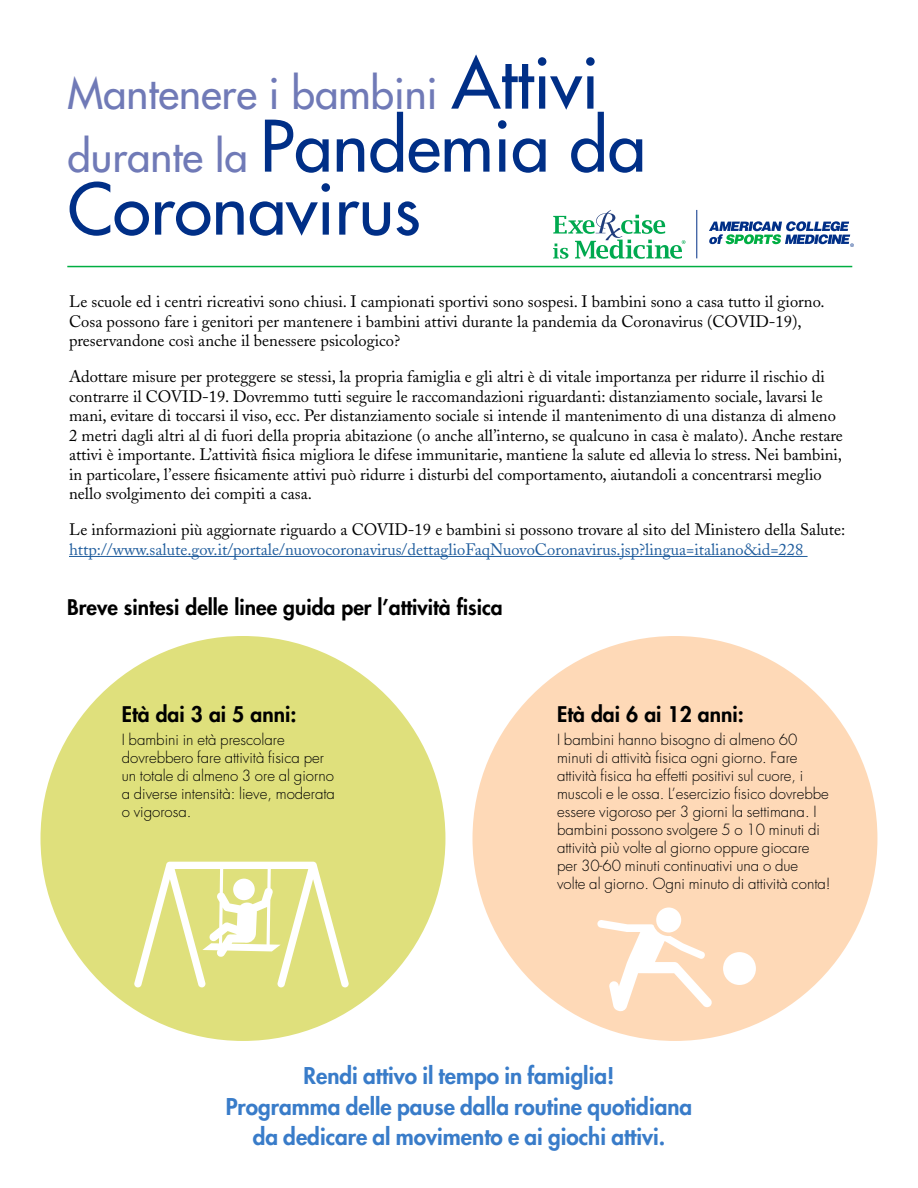
<style>
.page{position:relative;width:918px;height:1188px;background:#fff}
.page>*{position:absolute;margin:0;border:0;box-sizing:border-box;transform-origin:0 0}
.t1{font:69px/63px "Futura";color:#002f87}
.t2{font:42px "Futura";color:#707ab7}
.t3{font:800 22.5px/30.8px "Futura";color:#397cc9;text-align:center}
.t4{font:800 21px "Futura";color:#000}
.t5{font:16.5px/19.5px "Adobe Caslon";color:#000}
.t6{font:16.5px "Adobe Caslon";color:#215e9e}
.t7{font:300 15px/18px "Futura";color:#000}
.s1{font-size:69px;color:#002f87}
.s2{font-size:42px;color:#707ab7}
</style>
<div class="page">
<div style="left:40px;top:636px;width:405px;height:405px;background:#dfe07c;border-radius:50%"></div>
<div style="left:472px;top:636px;width:405px;height:405px;background:#fed9b7;border-radius:50%"></div>
<svg style="left:709px;top:221px;width:145px;height:26px"></svg>
<hr style="left:697px;top:210px;width:1px;height:48px;background:#002f87">
<svg style="left:553px;top:210px;width:132px;height:49px"></svg>
<hr style="left:67px;top:266px;width:785px;height:1px;background:#00ae42">
<hr style="left:69px;top:556px;width:739px;height:1px;background:#215e9e">
<svg style="left:134px;top:862px;width:215px;height:125px"></svg>
<div style="left:656px;top:908px;width:25px;height:25px;background:#fff;border-radius:50%"></div>
<div style="left:723px;top:952px;width:33px;height:33px;background:#fff;border-radius:50%"></div>
<svg style="left:597px;top:920px;width:115px;height:91px"></svg>
<h2 class="t2" style="left:68px;top:66px;width:533px">Mantenere i bambini <span class="s1">Attivi</span></h2>
<h1 class="t1" style="left:67px;top:114px;width:580px"><span class="s2">durante la</span> Pandemia da<br>Coronavirus</h1>
<p class="t5" style="left:69px;top:292px;width:757px">Le scuole ed i centri ricreativi sono chiusi. I campionati sportivi sono sospesi. I bambini sono a casa tutto il giorno.<br>Cosa possono fare i genitori per mantenere i bambini attivi durante la pandemia da Coronavirus (COVID-19), preservandone così anche il benessere psicologico?</p>
<p class="t5" style="left:69px;top:367px;width:775px">Adottare misure per proteggere se stessi, la propria famiglia e gli altri è di vitale importanza per ridurre il rischio di contrarre il COVID-19. Dovremmo tutti seguire le raccomandazioni riguardanti: distanziamento sociale, lavarsi le mani, evitare di toccarsi il viso, ecc. Per distanziamento sociale si intende il mantenimento di una distanza di almeno 2 metri dagli altri al di fuori della propria abitazione (o anche all’interno, se qualcuno in casa è malato). Anche restare attivi è importante. L’attività fisica migliora le difese immunitarie, mantiene la salute ed allevia lo stress. Nei bambini, in particolare, l’essere fisicamente attivi può ridurre i disturbi del comportamento, aiutandoli a concentrarsi meglio nello svolgimento dei compiti a casa.</p>
<p class="t5" style="left:69px;top:520px;width:778px">Le informazioni più aggiornate riguardo a COVID-19 e bambini si possono trovare al sito del Ministero della Salute:</p>
<p class="t6" style="left:69px;top:540px;width:736px">http://www.salute.gov.it/portale/nuovocoronavirus/dettaglioFaqNuovoCoronavirus.jsp?lingua=italiano&amp;id=228</p>
<p class="t4" style="left:67px;top:593px;width:437px">Breve sintesi delle linee guida per l’attività fisica</p>
<p class="t4" style="left:122px;top:701px;width:176px">Età dai 3 ai 5 anni:</p>
<p class="t7" style="left:122px;top:731px;width:215px">I bambini in età prescolare dovrebbero fare attività fisica per un totale di almeno 3 ore al giorno a diverse intensità: lieve, moderata o vigorosa.</p>
<p class="t4" style="left:557px;top:701px;width:188px">Età dai 6 ai 12 anni:</p>
<p class="t7" style="left:557px;top:731px;width:275px">I bambini hanno bisogno di almeno 60 minuti di attività fisica ogni giorno. Fare attività fisica ha effetti positivi sul cuore, i muscoli e le ossa. L’esercizio fisico dovrebbe essere vigoroso per 3 giorni la settimana. I bambini possono svolgere 5 o 10 minuti di attività più volte al giorno oppure giocare per 30-60 minuti continuativi una o due<br>volte al giorno. Ogni minuto di attività conta!</p>
<h3 class="t3" style="left:226px;top:1059px;width:468px">Rendi attivo il tempo in famiglia!<br>Programma delle pause dalla routine quotidiana da dedicare al movimento e ai giochi attivi.</h3>
</div>
